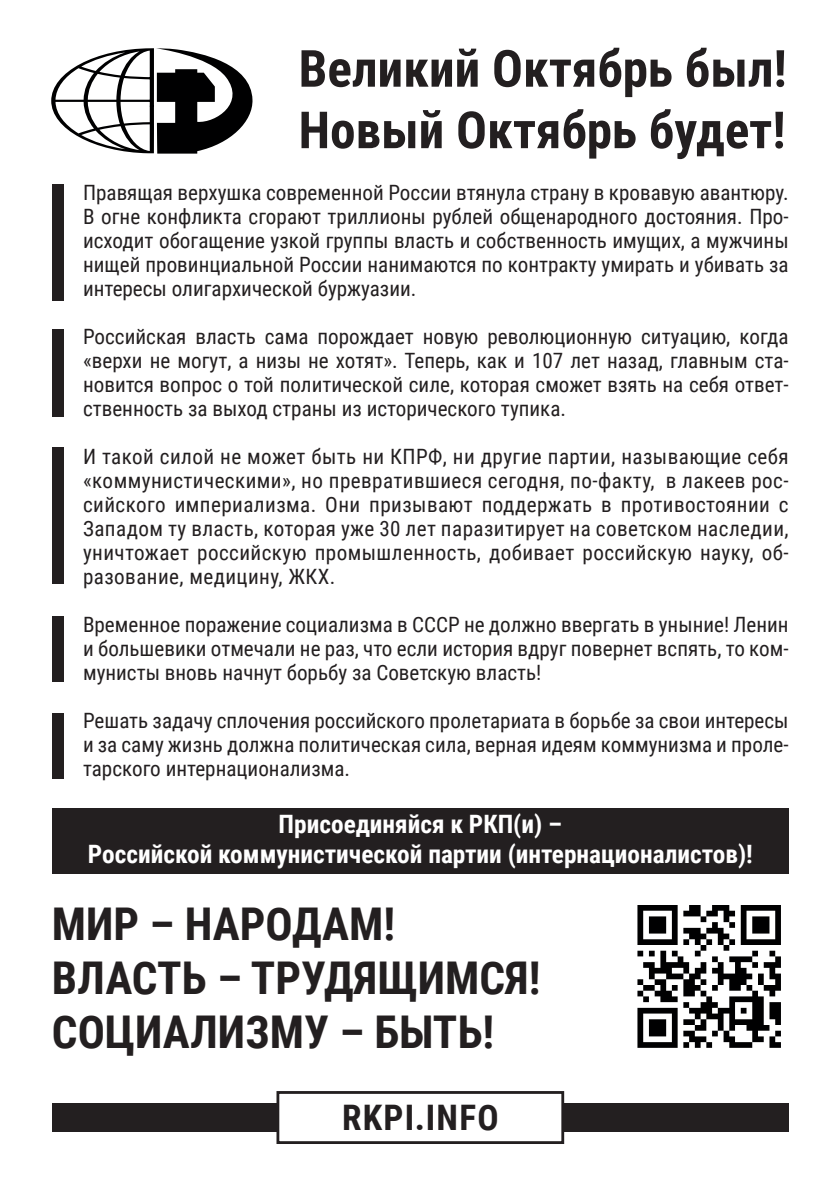
<style>
.page{position:relative;width:840px;height:1191px;background:#fff}
.page>*{position:absolute;margin:0;border:0;box-sizing:border-box;transform-origin:0 0}
.t1{font:700 51.2px/61.4px "Roboto Condensed";color:#231f20}
.t2{font:700 45.2px/54.2px "Roboto Condensed";color:#231f20}
.t3{font:700 35.2px "Roboto Condensed";letter-spacing:.035em;color:#231f20}
.t4{font:700 25.4px/30.4px "Roboto Condensed";color:#fff;text-align:center}
.t5{font:21px/24px "Roboto Condensed";color:#231f20;text-align:justify}
</style>
<div class="page">
<div style="left:52px;top:808px;width:736px;height:65px;background:#231f20"></div>
<img style="left:637px;top:905px;width:144px;height:143px">
<div style="left:52px;top:184px;width:11px;height:116px;background:#231f20"></div>
<div style="left:52px;top:329px;width:11px;height:87px;background:#231f20"></div>
<div style="left:52px;top:448px;width:11px;height:136px;background:#231f20"></div>
<div style="left:52px;top:616px;width:11px;height:66px;background:#231f20"></div>
<div style="left:52px;top:713px;width:11px;height:65px;background:#231f20"></div>
<div style="left:52px;top:1103px;width:226px;height:28px;background:#231f20"></div>
<div style="left:562px;top:1103px;width:226px;height:28px;background:#231f20"></div>
<div style="left:276px;top:1091px;width:288px;height:53px;border:3px solid #231f20"></div>
<svg style="left:51px;top:48px;width:202px;height:106px"></svg>
<h1 class="t1" style="left:298px;top:36px;width:489px">Великий Октябрь был!<br>Новый Октябрь будет!</h1>
<p class="t5" style="left:83px;top:180px;width:706px">Правящая верхушка современной России втянула страну в кровавую авантюру.<br>В огне конфликта сгорают триллионы рублей общенародного достояния. Про&shy;исходит обогащение узкой группы власть и собственность имущих, а мужчины нищей провинциальной России нанимаются по контракту умирать и убивать за интересы олигархической буржуазии.</p>
<p class="t5" style="left:83px;top:324px;width:706px">Российская власть сама порождает новую революционную ситуацию, когда «верхи не могут, а низы не хотят». Теперь, как и 107 лет назад, главным ста&shy;новится вопрос о той политической силе, которая сможет взять на себя ответ&shy;ственность за выход страны из исторического тупика.</p>
<p class="t5" style="left:83px;top:444px;width:706px">И такой силой не может быть ни КПРФ, ни другие партии, называющие себя «коммунистическими», но превратившиеся сегодня, по-факту, в лакеев рос&shy;сийского империализма. Они призывают поддержать в противостоянии с Западом ту власть, которая уже 30 лет паразитирует на советском наследии, уничтожает российскую промышленность, добивает российскую науку, об&shy;разование, медицину, ЖКХ.</p>
<p class="t5" style="left:83px;top:612px;width:706px">Временное поражение социализма в СССР не должно ввергать в уныние! Ленин и большевики отмечали не раз, что если история вдруг повернет вспять, то ком&shy;мунисты вновь начнут борьбу за Советскую власть!</p>
<p class="t5" style="left:83px;top:708px;width:706px">Решать задачу сплочения российского пролетариата в борьбе за свои интересы и за саму жизнь должна политическая сила, верная идеям коммунизма и проле&shy;тарского интернационализма.</p>
<p class="t4" style="left:88px;top:807px;width:666px">Присоединяйся к РКП(и) –<br>Российской коммунистической партии (интернационалистов)!</p>
<h2 class="t2" style="left:52px;top:894px;width:490px">МИР – НАРОДАМ!<br>ВЛАСТЬ – ТРУДЯЩИМСЯ!<br>СОЦИАЛИЗМУ – БЫТЬ!</h2>
<h3 class="t3" style="left:342px;top:1092px;width:158px">RKPI.INFO</h3>
</div>
